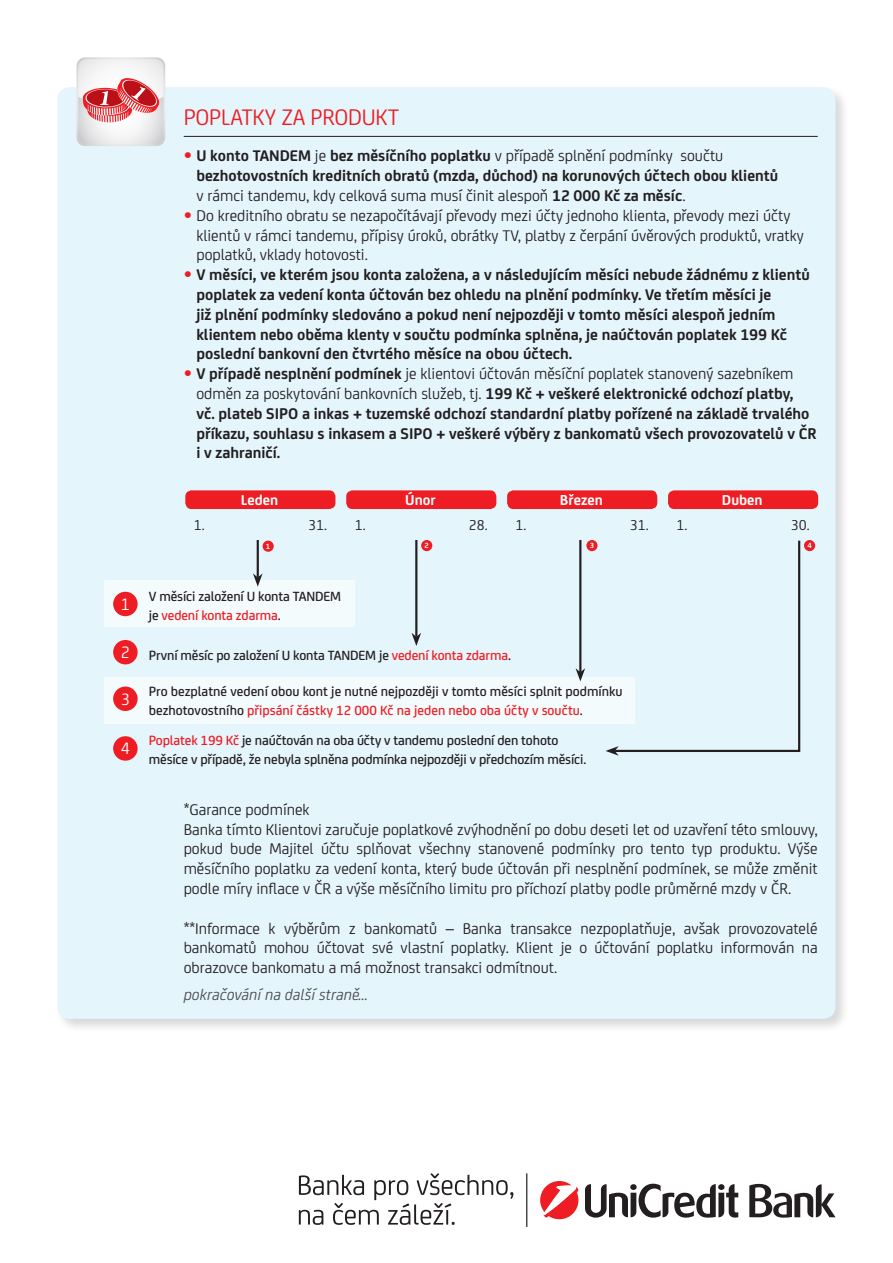
<style>
.page{position:relative;width:893px;height:1263px;background:#fff}
.page>*{position:absolute;margin:0;border:0;box-sizing:border-box;transform-origin:0 0}
.t1{font:24px "Uni Credit";letter-spacing:-.01em;color:#ee1d23}
.t2{font:17.7px "Uni Credit";color:#fff}
.t3{font:700 16.5px/19.8px "Uni Credit";color:#231f20}
.t4{font:16.5px/19.8px "Uni Credit";color:#231f20}
.t5{font:italic 16.5px "Uni Credit";color:#4b4c4d}
.t6{font:15.3px "Uni Credit";color:#231f20}
.t7{font:700 15.3px "Uni Credit";color:#fff}
.t8{font:500 14.25px/19px "Uni Credit";letter-spacing:-.01em;color:#231f20}
.t9{font:700 8.1px "Uni Credit";color:#fff}
.s1{font-family:"Helvetica Neue LT Pro";color:#ee1d23}
.s2{font-weight:400}
.s3{font-family:"Helvetica Neue LT Pro";font-weight:700;color:#ee1d23}
.s4{color:#ee1d23}
.s5{font-weight:400;font-size:17.7px;color:#fff}
</style>
<div class="page">
<svg style="left:540px;top:1181px;width:38px;height:38px"></svg>
<svg style="left:585px;top:1184px;width:153px;height:33px"></svg>
<svg style="left:749px;top:1184px;width:87px;height:33px"></svg>
<svg style="left:299px;top:1173px;width:214px;height:52px"></svg>
<hr style="left:526px;top:1173px;width:1px;height:54px;background:#231f20">
<div style="left:55px;top:85px;width:795px;height:948px;background:#231f20;opacity:.17"></div>
<div style="left:57px;top:87px;width:779px;height:932px;background:#e5f5fc;border-radius:13px"></div>
<hr style="left:184px;top:136px;width:634px;height:1px;background:#231f20">
<svg style="left:77px;top:57px;width:88px;height:89px"></svg>
<div style="left:104px;top:581px;width:250px;height:46px;background:#f4fbfd"></div>
<div style="left:104px;top:678px;width:530px;height:46px;background:#f4fbfd"></div>
<div style="left:113px;top:736px;width:25px;height:25px;background:#ee1d23;border-radius:50%"></div>
<div style="left:185px;top:490px;width:150px;height:19px;background:#ee1d23;border-radius:6px"></div>
<div style="left:507px;top:490px;width:150px;height:19px;background:#ee1d23;border-radius:6px"></div>
<div style="left:346px;top:490px;width:150px;height:19px;background:#ee1d23;border-radius:6px"></div>
<div style="left:668px;top:490px;width:150px;height:19px;background:#ee1d23;border-radius:6px"></div>
<hr style="left:257px;top:540px;width:2px;height:37px;background:#231f20">
<svg style="left:253px;top:573px;width:10px;height:14px"></svg>
<hr style="left:415px;top:540px;width:2px;height:97px;background:#231f20">
<svg style="left:412px;top:633px;width:9px;height:13px"></svg>
<svg style="left:605px;top:540px;width:196px;height:216px"></svg>
<div style="left:113px;top:592px;width:25px;height:24px;background:#ee1d23;border-radius:50%"></div>
<div style="left:113px;top:640px;width:25px;height:24px;background:#ee1d23;border-radius:50%"></div>
<div style="left:113px;top:686px;width:25px;height:25px;background:#ee1d23;border-radius:50%"></div>
<div style="left:263px;top:541px;width:11px;height:11px;background:#ee1d23;border-radius:50%"></div>
<div style="left:421px;top:540px;width:11px;height:11px;background:#ee1d23;border-radius:50%"></div>
<div style="left:586px;top:540px;width:12px;height:11px;background:#ee1d23;border-radius:50%"></div>
<div style="left:804px;top:540px;width:11px;height:11px;background:#ee1d23;border-radius:50%"></div>
<hr style="left:579px;top:540px;width:2px;height:132px;background:#231f20">
<svg style="left:576px;top:668px;width:9px;height:13px"></svg>
<h1 class="t1" style="left:184px;top:100px;width:217px">POPLATKY ZA PRODUKT</h1>
<p class="t3" style="left:196px;top:145px;width:583px;text-indent:-13px"><span class="s1">•</span> U konto TANDEM <span class="s2">je</span> bez měsíčního poplatku <span class="s2">v případě splnění podmínky součtu </span>bezhotovostních kreditních obratů (mzda, důchod) na korunových účtech obou klientů <span class="s2">v rámci tandemu, kdy celková suma musí činit alespoň</span> 12 000 Kč za měsíc<span class="s2">.</span></p>
<p class="t4" style="left:196px;top:204px;width:609px;text-indent:-13px"><span class="s3">•</span> Do kreditního obratu se nezapočítávají převody mezi účty jednoho klienta, převody mezi účty klientů v rámci tandemu, přípisy úroků, obrátky TV, platby z čerpání úvěrových produktů, vratky poplatků, vklady hotovosti.</p>
<p class="t3" style="left:196px;top:264px;width:615px;text-indent:-13px"><span class="s1">•</span> V měsíci, ve kterém jsou konta založena, a v následujícím měsíci nebude žádnému z klientů poplatek za vedení konta účtován bez ohledu na plnění podmínky. Ve třetím měsíci je<br>již plnění podmínky sledováno a pokud není nejpozději v tomto měsíci alespoň jedním klientem nebo oběma klenty v součtu podmínka splněna, je naúčtován poplatek 199 Kč poslední bankovní den čtvrtého měsíce na obou účtech.</p>
<p class="t3" style="left:196px;top:363px;width:622px;text-indent:-13px"><span class="s1">•</span> V případě nesplnění podmínek <span class="s2">je klientovi účtován měsíční poplatek stanovený sazebníkem odměn za poskytování bankovních služeb, tj.</span> 199 Kč + veškeré elektronické odchozí platby,<br>vč. plateb SIPO a inkas + tuzemské odchozí standardní platby pořízené na základě trvalého příkazu, souhlasu s inkasem a SIPO + veškeré výběry z bankomatů všech provozovatelů v ČR i v zahraničí.</p>
<p class="t7" style="left:241px;top:489px;width:39px">Leden</p>
<p class="t7" style="left:405px;top:489px;width:32px">Únor</p>
<p class="t7" style="left:560px;top:489px;width:44px">Březen</p>
<p class="t7" style="left:722px;top:489px;width:42px">Duben</p>
<p class="t6" style="left:355px;top:514px;width:12px">1.</p>
<p class="t6" style="left:469px;top:514px;width:59px">28. 1.</p>
<p class="t6" style="left:630px;top:514px;width:59px">31. 1.</p>
<p class="t6" style="left:791px;top:514px;width:20px">30.</p>
<p class="t6" style="left:194px;top:514px;width:12px">1.</p>
<p class="t6" style="left:308px;top:514px;width:20px">31.</p>
<p class="t9" style="left:266px;top:540px;width:6px">1</p>
<p class="t9" style="left:425px;top:539px;width:6px">2</p>
<p class="t9" style="left:590px;top:539px;width:6px">3</p>
<p class="t9" style="left:807px;top:539px;width:6px">4</p>
<p class="t2" style="left:121px;top:591px;width:11px">1</p>
<p class="t8" style="left:149px;top:586px;width:194px">V měsíci založení U konta TANDEM je <span class="s4">vedení konta zdarma</span>.</p>
<p class="t8" style="left:121px;top:644px;width:392px"><span class="s5">2</span> První měsíc po založení U konta TANDEM je <span class="s4">vedení konta zdarma</span>.</p>
<p class="t2" style="left:121px;top:686px;width:11px">3</p>
<p class="t8" style="left:149px;top:680px;width:475px">Pro bezplatné vedení obou kont je nutné nejpozději v tomto měsíci splnit podmínku bezhotovostního <span class="s4">připsání částky 12 000 Kč na jeden nebo oba účty v součtu</span>.</p>
<p class="t2" style="left:121px;top:736px;width:11px">4</p>
<p class="t8" style="left:149px;top:730px;width:439px"><span class="s4">Poplatek 199 Kč</span> je naúčtován na oba účty v tandemu poslední den tohoto měsíce v případě, že nebyla splněna podmínka nejpozději v předchozím měsíci.</p>
<p class="t4" style="left:184px;top:798px;width:636px">*Garance podmínek<br>Banka tímto Klientovi zaručuje poplatkové zvýhodnění po dobu deseti let od uzavření této smlouvy, pokud bude Majitel účtu splňovat všechny stanovené podmínky pro tento typ produktu. Výše měsíčního poplatku za vedení konta, který bude účtován při nesplnění podmínek, se může změnit podle míry inflace v ČR a výše měsíčního limitu pro příchozí platby podle průměrné mzdy v ČR.</p>
<p class="t4" style="left:184px;top:917px;width:635px;text-align:justify">**Informace k výběrům z bankomatů – Banka transakce nezpoplatňuje, avšak provozovatelé bankomatů mohou účtovat své vlastní poplatky. Klient je o účtování poplatku informován na obrazovce bankomatu a má možnost transakci odmítnout.</p>
<p class="t5" style="left:184px;top:983px;width:187px">pokračování na další straně…</p>
</div>
